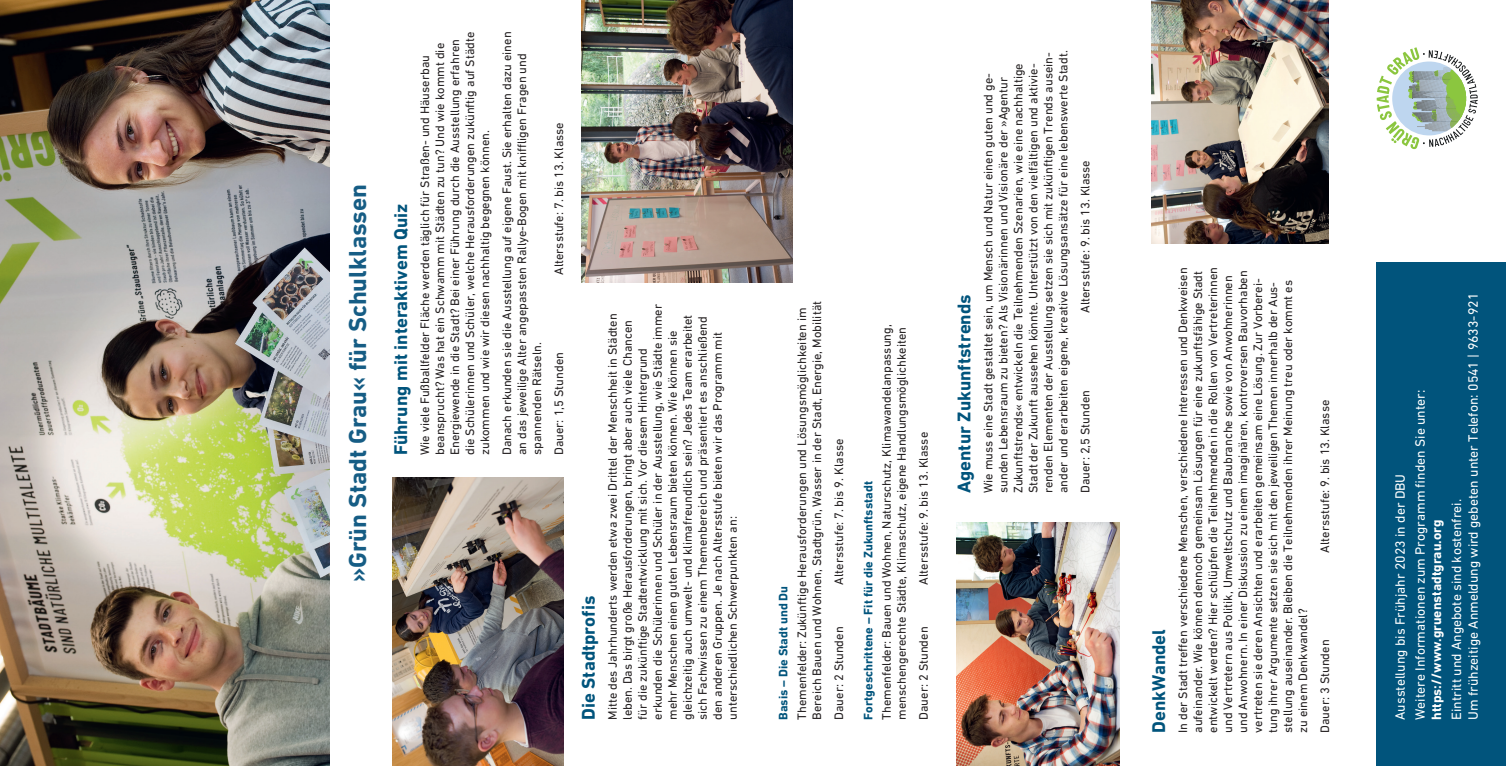
<style>
.page{position:relative;width:1506px;height:766px;background:#fff}
.page>*{position:absolute;margin:0;border:0;box-sizing:border-box;transform-origin:0 0}
.t1{font:700 25px "DIN Next W1 G";color:#165d85}
.t2{font:700 18.75px "DIN Next W1 G";color:#01547c}
.t3{font:13.75px/20px "DIN Next W1 G";color:#fff}
.t4{font:700 13.75px "DIN Next W1 G";color:#fff}
.t5{font:12.5px/15px "DIN Next W1 G";color:#231f20}
.t6{font:700 12.5px "DIN Next W1 G";color:#01547c}
</style>
<div class="page">
<img style="left:392px;top:477px;width:172px;height:288px">
<div style="left:1377px;top:262px;width:129px;height:503px;background:#01547c"></div>
<img style="left:0;top:0;width:330px;height:765px">
<img style="left:582px;top:0;width:210px;height:282px">
<img style="left:956px;top:522px;width:164px;height:243px">
<img style="left:1152px;top:0;width:177px;height:243px">
<svg style="left:1377px;top:47px;width:101px;height:102px"></svg>
<h1 class="t1" style="left:343px;top:582px;width:399px;rotate:-90deg">»Grün Stadt Grau« für Schulklassen</h1>
<h2 class="t2" style="left:390px;top:455px;width:253px;rotate:-90deg">Führung mit interaktivem Quiz</h2>
<p class="t5" style="left:417px;top:455px;width:424px;rotate:-90deg">Wie viele Fußballfelder Fläche werden täglich für Straßen- und Häuserbau beansprucht? Was hat ein Schwamm mit Städten zu tun? Und wie kommt die Energiewende in die Stadt? Bei einer Führung durch die Ausstellung erfahren die Schülerinnen und Schüler, welche Herausforderungen zukünftig auf Städte zukommen und wie wir diesen nachhaltig begegnen können.</p>
<p class="t5" style="left:499px;top:455px;width:425px;rotate:-90deg">Danach erkunden sie die Ausstellung auf eigene Faust. Sie erhalten dazu einen an das jeweilige Alter angepassten Rallye-Bogen mit kniffligen Fragen und spannenden Rätseln.</p>
<p class="t5" style="left:551px;top:275px;width:154px;rotate:-90deg">Altersstufe: 7. bis 13. Klasse</p>
<p class="t5" style="left:551px;top:455px;width:104px;rotate:-90deg">Dauer: 1,5 Stunden</p>
<h2 class="t2" style="left:577px;top:719px;width:125px;rotate:-90deg">Die Stadtprofis</h2>
<p class="t5" style="left:605px;top:719px;width:417px;rotate:-90deg">Mitte des Jahrhunderts werden etwa zwei Drittel der Menschheit in Städten leben. Das birgt große Herausforderungen, bringt aber auch viele Chancen für die zukünftige Stadtentwicklung mit sich. Vor diesem Hintergrund erkunden die Schülerinnen und Schüler in der Ausstellung, wie Städte immer mehr Menschen einen guten Lebensraum bieten können. Wie können sie gleichzeitig auch umwelt- und klimafreundlich sein? Jedes Team erarbeitet sich Fachwissen zu einem Themenbereich und präsentiert es anschließend den anderen Gruppen. Je nach Altersstufe bieten wir das Programm mit unterschiedlichen Schwerpunkten an:</p>
<p class="t6" style="left:776px;top:719px;width:136px;rotate:-90deg">Basis – Die Stadt und Du</p>
<p class="t5" style="left:794px;top:719px;width:420px;rotate:-90deg">Themenfelder: Zukünftige Herausforderungen und Lösungsmöglichkeiten im<br>Bereich Bauen und Wohnen, Stadtgrün, Wasser in der Stadt, Energie, Mobilität</p>
<p class="t5" style="left:831px;top:584px;width:147px;rotate:-90deg">Altersstufe: 7. bis 9. Klasse</p>
<p class="t5" style="left:831px;top:719px;width:95px;rotate:-90deg">Dauer: 2 Stunden</p>
<p class="t5" style="left:879px;top:719px;width:397px;rotate:-90deg">Themenfelder: Bauen und Wohnen, Naturschutz, Klimawandelanpassung, menschengerechte Städte, Klimaschutz, eigene Handlungsmöglichkeiten</p>
<p class="t6" style="left:861px;top:719px;width:240px;rotate:-90deg">Fortgeschrittene – Fit für die Zukunftsstadt</p>
<p class="t5" style="left:916px;top:584px;width:154px;rotate:-90deg">Altersstufe: 9. bis 13. Klasse</p>
<p class="t5" style="left:916px;top:719px;width:95px;rotate:-90deg">Dauer: 2 Stunden</p>
<h2 class="t2" style="left:953px;top:493px;width:200px;rotate:-90deg">Agentur Zukunftstrends</h2>
<p class="t5" style="left:981px;top:493px;width:444px;rotate:-90deg">Wie muss eine Stadt gestaltet sein, um Mensch und Natur einen guten und ge&shy;sunden Lebensraum zu bieten? Als Visionärinnen und Visionäre der »Agentur Zukunftstrends« entwickeln die Teilnehmenden Szenarien, wie eine nachhaltige Stadt der Zukunft aussehen könnte. Unterstützt von den vielfältigen und aktivie&shy;renden Elementen der Ausstellung setzen sie sich mit zukünftigen Trends ausein&shy;ander und erarbeiten eigene, kreative Lösungsansätze für eine lebenswerte Stadt.</p>
<p class="t5" style="left:1078px;top:313px;width:154px;rotate:-90deg">Altersstufe: 9. bis 13. Klasse</p>
<p class="t5" style="left:1078px;top:493px;width:104px;rotate:-90deg">Dauer: 2,5 Stunden</p>
<h2 class="t2" style="left:1148px;top:732px;width:105px;rotate:-90deg">DenkWandel</h2>
<p class="t5" style="left:1175px;top:732px;width:467px;rotate:-90deg">In der Stadt treffen verschiedene Menschen, verschiedene Interessen und Denkweisen aufeinander. Wie können dennoch gemeinsam Lösungen für eine zukunftsfähige Stadt entwickelt werden? Hier schlüpfen die Teilnehmenden in die Rollen von Vertreterinnen und Vertretern aus Politik, Umweltschutz und Baubranche sowie von Anwohnerinnen und Anwohnern. In einer Diskussion zu einem imaginären, kontroversen Bauvorhaben vertreten sie deren Ansichten und erarbeiten gemeinsam eine Lösung. Zur Vorberei&shy;tung ihrer Argumente setzen sie sich mit den jeweiligen Themen innerhalb der Aus&shy;stellung auseinander. Bleiben die Teilnehmenden ihrer Meinung treu oder kommt es zu einem Denkwandel?</p>
<p class="t5" style="left:1317px;top:552px;width:154px;rotate:-90deg">Altersstufe: 9. bis 13. Klasse</p>
<p class="t5" style="left:1317px;top:732px;width:95px;rotate:-90deg">Dauer: 3 Stunden</p>
<p class="t3" style="left:1390px;top:719px;width:331px;rotate:-90deg">Ausstellung bis Frühjahr 2023 in der DBU<br>Weitere Informationen zum Programm finden Sie unter:</p>
<p class="t4" style="left:1428px;top:719px;width:201px;rotate:-90deg">https://www.gruenstadtgrau.org</p>
<p class="t3" style="left:1448px;top:719px;width:428px;line-height:16.5px;rotate:-90deg">Eintritt und Angebote sind kostenfrei.<br>Um frühzeitige Anmeldung wird gebeten unter Telefon: 0541 | 9633-921</p>
</div>
